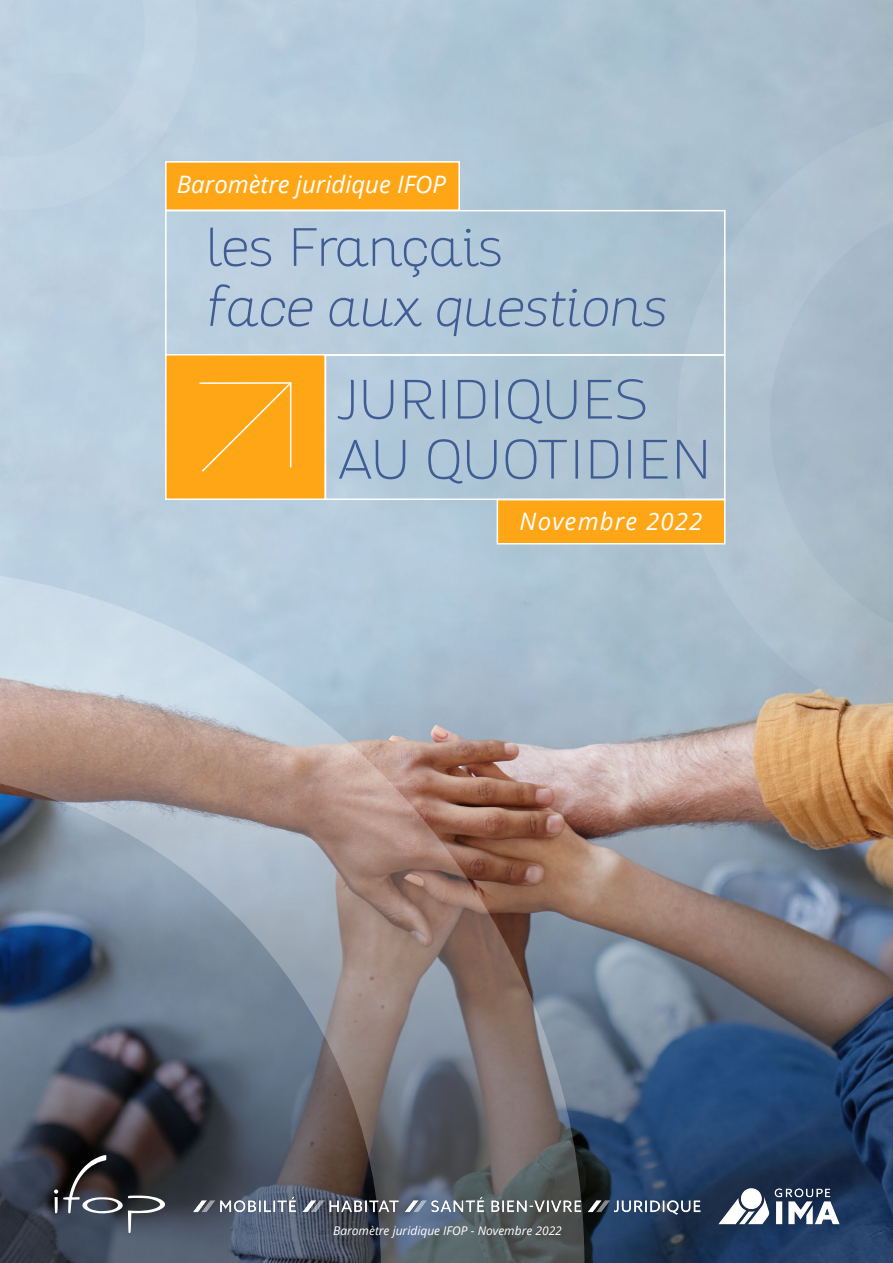
<style>
.page{position:relative;width:893px;height:1263px;background:#fff}
.page>*{position:absolute;margin:0;border:0;box-sizing:border-box;transform-origin:0 0}
.t1{font:100 54px/60px "Altair";color:#3f5c94}
.t2{font:100 52.5px/60px "Altair";color:#3f5c94}
.t3{font:italic 24px "Open Sans";color:#fff}
.t4{font:italic 24px "Open Sans";letter-spacing:.05em;color:#fff}
.t5{font:italic 12px "Open Sans";color:#fff}
</style>
<div class="page">
<img style="left:0;top:0;width:893px;height:1263px">
<svg style="left:677px;top:103px;width:216px;height:639px;background:#acbcc7"></svg>
<div style="left:0;top:0;width:197px;height:210px;background:#bcd1e1"></div>
<img style="left:0;top:566px;width:584px;height:697px">
<img style="left:703px;top:1172px;width:152px;height:69px">
<svg style="left:54px;top:1155px;width:111px;height:78px;background:#404147"></svg>
<div style="left:165px;top:210px;width:561px;height:146px;border:2px solid #fff"></div>
<div style="left:325px;top:354px;width:401px;height:146px;border:2px solid #fff"></div>
<div style="left:165px;top:354px;width:161px;height:146px;background:#ffa617;border:2px solid #fff"></div>
<div style="left:497px;top:499px;width:229px;height:45px;background:#ffa617;border:2px solid #fff"></div>
<div style="left:165px;top:161px;width:295px;height:50px;background:#ffa617;border:2px solid #fff"></div>
<svg style="left:199px;top:382px;width:93px;height:90px"></svg>
<img style="left:173px;top:1194px;width:549px;height:25px">
<h3 class="t3" style="left:177px;top:168px;width:270px">Baromètre juridique IFOP</h3>
<h2 class="t2" style="left:205px;top:218px;width:472px">les Français<br>face aux questions</h2>
<h1 class="t1" style="left:337px;top:370px;width:375px">JURIDIQUES<br>AU QUOTIDIEN</h1>
<h3 class="t4" style="left:520px;top:505px;width:184px">Novembre 2022</h3>
<p class="t5" style="left:333px;top:1222px;width:230px">Baromètre juridique IFOP - Novembre 2022</p>
</div>
